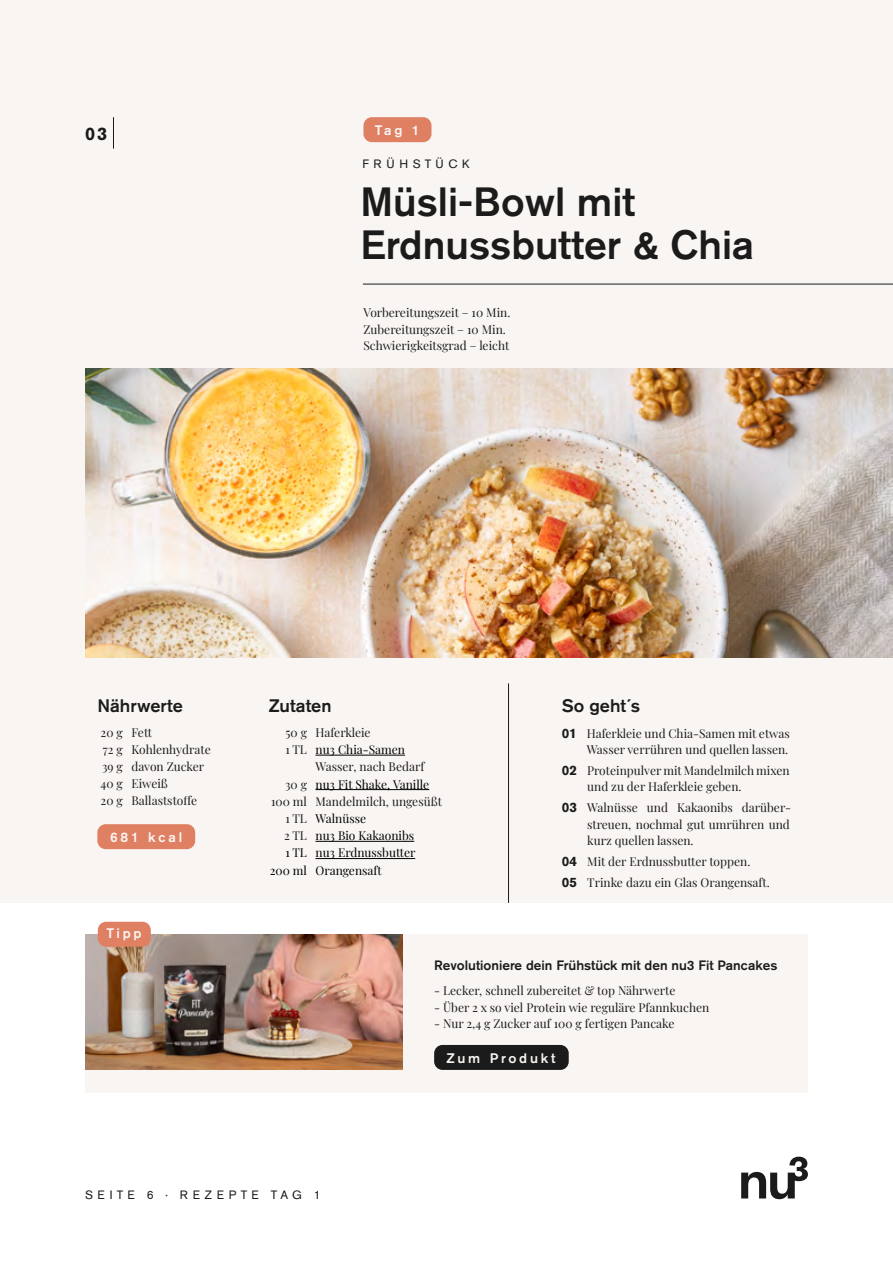
<style>
.page{position:relative;width:893px;height:1263px;background:#fff}
.page>*{position:absolute;margin:0;border:0;box-sizing:border-box;transform-origin:0 0}
.t1{font:500 40.5px/43.5px "Akzidenz Grotesk BQ";color:#1b1b1b}
.t2{font:500 18px "Akzidenz Grotesk BQ";color:#1b1b1b}
.t3{font:700 18px "Akzidenz Grotesk BQ";color:#1b1b1b}
.t4{font:500 13.8px "Akzidenz Grotesk BQ";letter-spacing:.2em;color:#f9f5f3}
.t5{font:500 13.5px "Akzidenz Grotesk BQ";color:#1b1b1b}
.t6{font:12px/16.5px "Playfair Display";color:#1b1b1b}
.t7{font:12px "Playfair Display";color:#000}
.t8{font:12px "Akzidenz Grotesk BQ";letter-spacing:.38em;color:#1b1b1b}
.s1{color:#1b1b1b}
.s2{font-family:"Akzidenz Grotesk BQ";font-weight:700;font-size:13.5px}
</style>
<div class="page">
<div style="left:0;top:0;width:893px;height:903px;background:#f9f5f3"></div>
<img style="left:85px;top:369px;width:808px;height:288px">
<hr style="left:363px;top:284px;width:530px;height:1px;background:#1b1b1b">
<div style="left:97px;top:824px;width:98px;height:25px;background:#e08062;border-radius:8px"></div>
<hr style="left:508px;top:683px;width:1px;height:220px;background:#1b1b1b">
<div style="left:363px;top:117px;width:68px;height:25px;background:#e08062;border-radius:8px"></div>
<hr style="left:315px;top:755px;width:90px;height:1px;background:#000">
<hr style="left:315px;top:789px;width:114px;height:1px;background:#000">
<hr style="left:315px;top:841px;width:99px;height:1px;background:#000">
<hr style="left:315px;top:858px;width:100px;height:1px;background:#000">
<hr style="left:113px;top:117px;width:1px;height:32px;background:#1b1b1b">
<div style="left:85px;top:934px;width:723px;height:159px;background:#f9f5f3"></div>
<img style="left:85px;top:934px;width:317px;height:136px">
<div style="left:434px;top:1045px;width:135px;height:25px;background:#1b1b1b;border-radius:8px"></div>
<div style="left:98px;top:922px;width:53px;height:25px;background:#e08062;border-radius:8px"></div>
<svg style="left:741px;top:1157px;width:67px;height:42px"></svg>
<h2 class="t3" style="left:85px;top:123px;width:24px">03</h2>
<p class="t4" style="left:375px;top:122px;width:46px">Tag 1</p>
<p class="t8" style="left:363px;top:157px;width:109px">FRÜHSTÜCK</p>
<h1 class="t1" style="left:360px;top:179px;width:395px">Müsli-Bowl mit<br>Erdnussbutter &amp; Chia</h1>
<p class="t6" style="left:363px;top:303px;width:148px">Vorbereitungszeit – 10 Min.<br>Zubereitungszeit – 10 Min.<br>Schwierigkeitsgrad – leicht</p>
<h2 class="t2" style="left:97px;top:695px;width:87px">Nährwerte</h2>
<p class="t6" style="left:100px;top:723px;width:112px;line-height:17px">20 g Fett<br>72 g Kohlenhydrate<br>39 g davon Zucker<br>40 g Eiweiß<br>20 g Ballaststoffe</p>
<p class="t4" style="left:110px;top:828px;width:74px">681 kcal</p>
<p class="t4" style="left:106px;top:925px;width:37px">Tipp</p>
<h2 class="t2" style="left:269px;top:694px;width:64px">Zutaten</h2>
<p class="t6" style="left:285px;top:723px;width:87px">50 g Haferkleie</p>
<p class="t7" style="left:285px;top:740px;width:121px"><span class="s1">1 TL</span> nu3 Chia-Samen</p>
<p class="t6" style="left:315px;top:757px;width:110px">Wasser, nach Bedarf</p>
<p class="t7" style="left:285px;top:775px;width:146px"><span class="s1">30 g</span> nu3 Fit Shake, Vanille</p>
<p class="t6" style="left:271px;top:792px;width:172px">100 ml Mandelmilch, ungesüßt</p>
<p class="t7" style="left:285px;top:809px;width:82px"><span class="s1">1 TL</span> Walnüsse</p>
<p class="t7" style="left:284px;top:826px;width:132px"><span class="s1">2 TL</span> nu3 Bio Kakaonibs</p>
<p class="t7" style="left:285px;top:843px;width:132px">1 TL nu3 Erdnussbutter</p>
<p class="t7" style="left:270px;top:861px;width:114px">200 ml Orangensaft</p>
<h2 class="t2" style="left:562px;top:695px;width:80px">So geht´s</h2>
<p class="t6" style="left:562px;top:724px;width:230px;text-align:right"><span class="s2">01</span> Haferkleie und Chia-Samen mit etwas<br>Wasser verrühren und quellen lassen.</p>
<p class="t6" style="left:587px;top:761px;width:204px;text-indent:-26px"><span class="s2">02</span> Proteinpulver mit Mandelmilch mixen und zu der Haferkleie geben.</p>
<p class="t6" style="left:587px;top:798px;width:205px;text-align:justify;text-indent:-26px"><span class="s2">03</span> Walnüsse und Kakaonibs darüber&shy;streuen, nochmal gut umrühren und kurz quellen lassen.</p>
<p class="t6" style="left:562px;top:850px;width:210px;line-height:20.7px"><span class="s2">04</span> Mit der Erdnussbutter toppen.<br><span class="s2">05</span> Trinke dazu ein Glas Orangensaft.</p>
<p class="t5" style="left:434px;top:957px;width:345px">Revolutioniere dein Frühstück mit den nu3 Fit Pancakes</p>
<p class="t6" style="left:434px;top:981px;width:243px">- Lecker, schnell zubereitet &amp; top Nährwerte</p>
<p class="t6" style="left:434px;top:998px;width:277px">- Über 2 x so viel Protein wie reguläre Pfannkuchen</p>
<p class="t6" style="left:434px;top:1014px;width:242px">- Nur 2,4 g Zucker auf 100 g fertigen Pancake</p>
<p class="t4" style="left:446px;top:1049px;width:110px">Zum Produkt</p>
<p class="t8" style="left:85px;top:1188px;width:237px">SEITE 6 · REZEPTE TAG 1</p>
</div>
